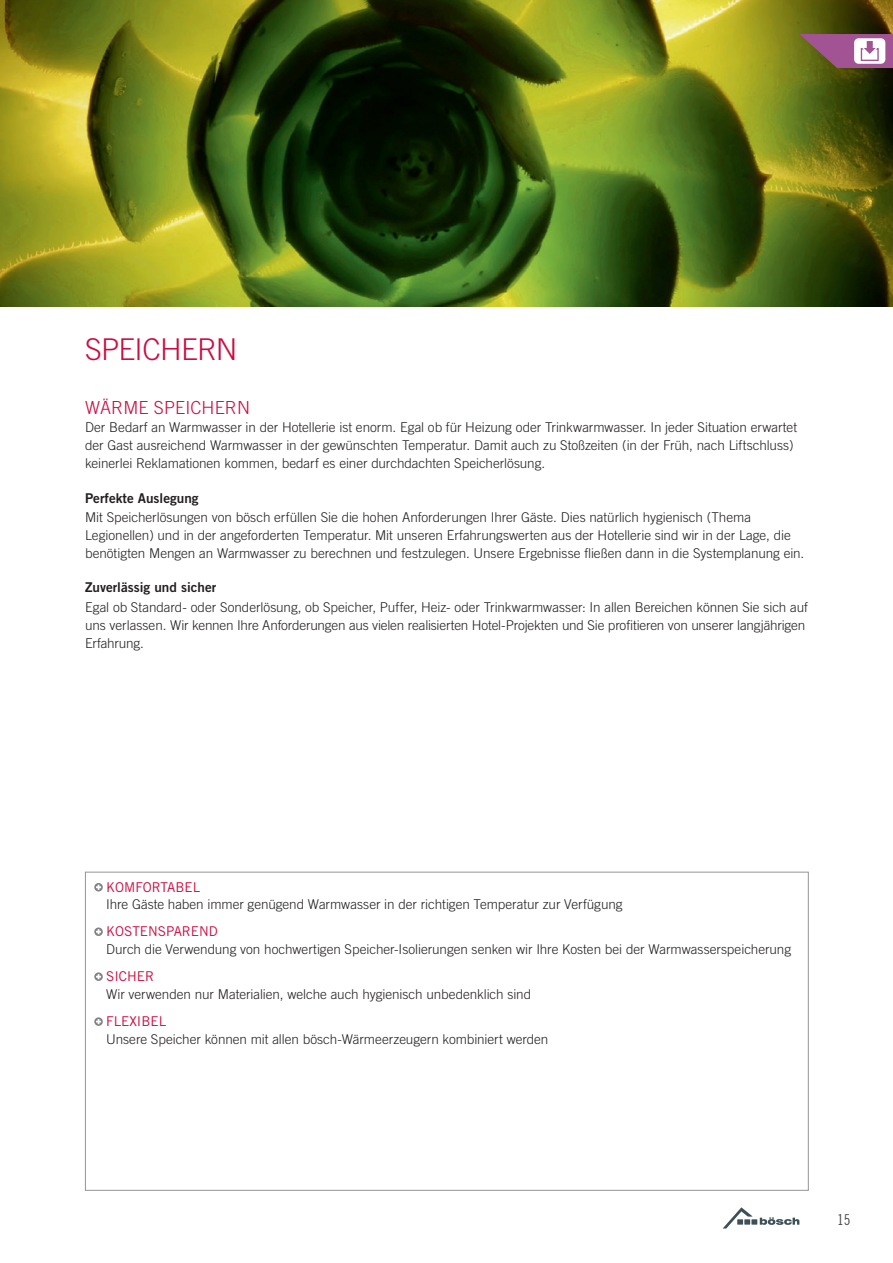
<style>
.page{position:relative;width:893px;height:1263px;background:#fff}
.page>*{position:absolute;margin:0;border:0;box-sizing:border-box;transform-origin:0 0}
.t1{font:300 30px "Trade Gothic";letter-spacing:-.02em;color:#cd0d40}
.t2{font:300 18px "Trade Gothic";letter-spacing:.01em;color:#cd0d40}
.t3{font:15px "Trade Gothic Cond Eighteen";color:#4b4c4d}
.t4{font:300 13.5px/18px "Trade Gothic";letter-spacing:-.005em;color:#231f20}
.t5{font:13.5px "Trade Gothic";color:#cd0d40}
.t6{font:13.5px "Trade Gothic Bold Two";color:#231f20}
</style>
<div class="page">
<svg style="left:723px;top:1207px;width:76px;height:21px"></svg>
<img style="left:0;top:0;width:893px;height:306px">
<svg style="left:799px;top:34px;width:94px;height:34px"></svg>
<svg style="left:94px;top:883px;width:9px;height:8px"></svg>
<svg style="left:96px;top:885px;width:5px;height:5px"></svg>
<svg style="left:94px;top:927px;width:9px;height:9px"></svg>
<svg style="left:96px;top:929px;width:5px;height:5px"></svg>
<svg style="left:94px;top:972px;width:9px;height:9px"></svg>
<svg style="left:96px;top:974px;width:5px;height:5px"></svg>
<svg style="left:94px;top:1017px;width:9px;height:9px"></svg>
<svg style="left:96px;top:1019px;width:5px;height:5px"></svg>
<h1 class="t1" style="left:85px;top:332px;width:154px">SPEICHERN</h1>
<h2 class="t2" style="left:85px;top:397px;width:167px">WÄRME SPEICHERN</h2>
<p class="t4" style="left:85px;top:418px;width:713px">Der Bedarf an Warmwasser in der Hotellerie ist enorm. Egal ob für Heizung oder Trinkwarmwasser. In jeder Situation erwartet der Gast ausreichend Warmwasser in der gewünschten Temperatur. Damit auch zu Stoßzeiten (in der Früh, nach Liftschluss) keinerlei Reklamationen kommen, bedarf es einer durchdachten Speicherlösung.</p>
<p class="t6" style="left:85px;top:490px;width:115px">Perfekte Auslegung</p>
<p class="t4" style="left:85px;top:508px;width:721px">Mit Speicherlösungen von bösch erfüllen Sie die hohen Anforderungen Ihrer Gäste. Dies natürlich hygienisch (Thema<br>Legionellen) und in der angeforderten Temperatur. Mit unseren Erfahrungswerten aus der Hotellerie sind wir in der Lage, die benötigten Mengen an Warmwasser zu berechnen und festzulegen. Unsere Ergebnisse fließen dann in die Systemplanung ein.</p>
<p class="t6" style="left:85px;top:579px;width:133px">Zuverlässig und sicher</p>
<p class="t4" style="left:85px;top:598px;width:724px">Egal ob Standard- oder Sonderlösung, ob Speicher, Puffer, Heiz- oder Trinkwarmwasser: In allen Bereichen können Sie sich auf uns verlassen. Wir kennen Ihre Anforderungen aus vielen realisierten Hotel-Projekten und Sie profitieren von unserer langjährigen<br>Erfahrung.</p>
<p class="t5" style="left:106px;top:878px;width:96px">KOMFORTABEL</p>
<p class="t4" style="left:106px;top:895px;width:518px">Ihre Gäste haben immer genügend Warmwasser in der richtigen Temperatur zur Verfügung</p>
<p class="t5" style="left:106px;top:923px;width:113px">KOSTENSPAREND</p>
<p class="t4" style="left:106px;top:940px;width:686px">Durch die Verwendung von hochwertigen Speicher-Isolierungen senken wir Ihre Kosten bei der Warmwasserspeicherung</p>
<p class="t5" style="left:106px;top:968px;width:49px">SICHER</p>
<p class="t4" style="left:106px;top:985px;width:427px">Wir verwenden nur Materialien, welche auch hygienisch unbedenklich sind</p>
<p class="t5" style="left:106px;top:1013px;width:62px">FLEXIBEL</p>
<p class="t4" style="left:106px;top:1030px;width:444px">Unsere Speicher können mit allen bösch-Wärmeerzeugern kombiniert werden</p>
<p class="t3" style="left:837px;top:1210px;width:15px">15</p>
</div>
